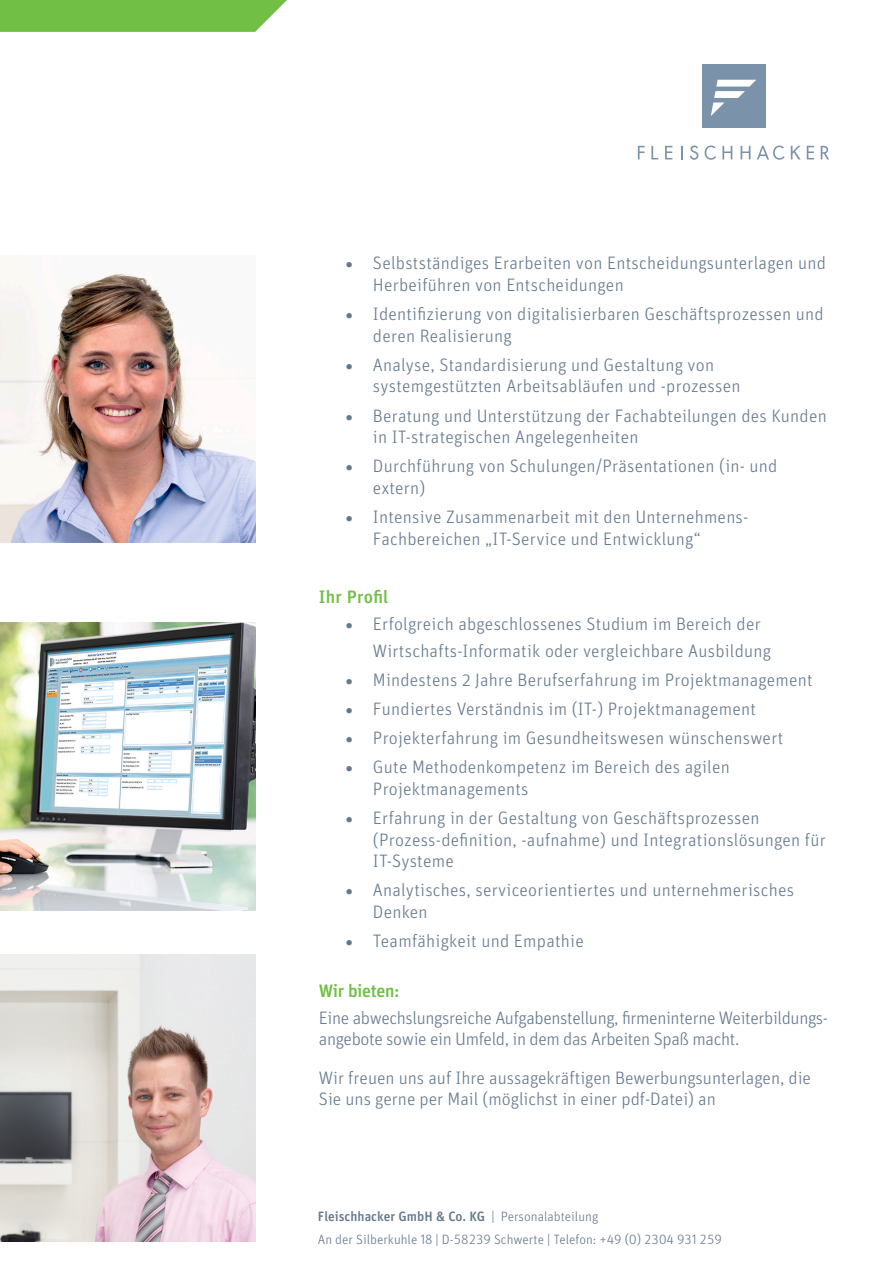
<style>
.page{position:relative;width:893px;height:1263px;background:#fff}
.page>*{position:absolute;margin:0;border:0;box-sizing:border-box;transform-origin:0 0}
.t1{font:300 18px/21.6px "Unit OT";letter-spacing:.015em;color:#64798d}
.t2{font:300 18px/21px "Unit OT";letter-spacing:-.02em;color:#64798d}
.t3{font:500 18px "Unit OT";letter-spacing:-.02em;color:#71bf44}
.t4{font:300 13.5px/22.5px "Unit OT";color:#64798d}
.s1{font-weight:500}
</style>
<div class="page">
<svg style="left:690px;top:145px;width:8px;height:15px"></svg>
<svg style="left:705px;top:146px;width:11px;height:14px"></svg>
<svg style="left:651px;top:146px;width:7px;height:13px"></svg>
<svg style="left:638px;top:146px;width:7px;height:13px"></svg>
<svg style="left:665px;top:146px;width:7px;height:13px"></svg>
<svg style="left:807px;top:146px;width:7px;height:13px"></svg>
<svg style="left:681px;top:146px;width:1px;height:13px"></svg>
<svg style="left:741px;top:146px;width:9px;height:13px"></svg>
<svg style="left:722px;top:146px;width:10px;height:13px"></svg>
<svg style="left:791px;top:146px;width:10px;height:13px"></svg>
<svg style="left:757px;top:146px;width:28px;height:14px"></svg>
<svg style="left:821px;top:146px;width:8px;height:13px"></svg>
<div style="left:702px;top:64px;width:63px;height:64px;background:#7a93aa"></div>
<svg style="left:711px;top:80px;width:45px;height:36px"></svg>
<svg style="left:0;top:0;width:287px;height:32px;background:#79c24e"></svg>
<img style="left:0;top:623px;width:255px;height:287px">
<img style="left:0;top:255px;width:255px;height:287px">
<img style="left:0;top:955px;width:255px;height:287px">
<p class="t1" style="left:373px;top:253px;width:455px;text-indent:-27px">• Selbstständiges Erarbeiten von Entscheidungsunterlagen und<br>Herbeiführen von Entscheidungen</p>
<p class="t1" style="left:373px;top:303px;width:452px;text-indent:-27px">• Identifizierung von digitalisierbaren Geschäftsprozessen und deren Realisierung</p>
<p class="t1" style="left:373px;top:354px;width:369px;text-indent:-27px">• Analyse, Standardisierung und Gestaltung von systemgestützten Arbeitsabläufen und -prozessen</p>
<p class="t1" style="left:373px;top:405px;width:455px;text-indent:-27px">• Beratung und Unterstützung der Fachabteilungen des Kunden in IT-strategischen Angelegenheiten</p>
<p class="t1" style="left:373px;top:455px;width:406px;text-indent:-27px">• Durchführung von Schulungen/Präsentationen (in- und extern)</p>
<p class="t1" style="left:373px;top:506px;width:377px;text-indent:-27px">• Intensive Zusammenarbeit mit den Unternehmens-<br>Fachbereichen „IT-Service und Entwicklung“</p>
<p class="t3" style="left:319px;top:586px;width:71px">Ihr Profil</p>
<p class="t1" style="left:373px;top:610px;width:400px;line-height:27px;text-indent:-27px">• Erfolgreich abgeschlossenes Studium im Bereich der<br>Wirtschafts-Informatik oder vergleichbare Ausbildung</p>
<p class="t1" style="left:346px;top:669px;width:468px">• Mindestens 2 Jahre Berufserfahrung im Projektmanagement</p>
<p class="t1" style="left:346px;top:698px;width:412px">• Fundiertes Verständnis im (IT-) Projektmanagement</p>
<p class="t1" style="left:346px;top:727px;width:439px">• Projekterfahrung im Gesundheitswesen wünschenswert</p>
<p class="t1" style="left:373px;top:756px;width:358px;text-indent:-27px">• Gute Methodenkompetenz im Bereich des agilen<br>Projektmanagements</p>
<p class="t1" style="left:373px;top:807px;width:454px;text-indent:-27px">• Erfahrung in der Gestaltung von Geschäftsprozessen (Prozess-definition, -aufnahme) und Integrationslösungen für<br>IT-Systeme</p>
<p class="t1" style="left:373px;top:879px;width:423px;text-indent:-27px">• Analytisches, serviceorientiertes und unternehmerisches<br>Denken</p>
<p class="t1" style="left:346px;top:930px;width:239px">• Teamfähigkeit und Empathie</p>
<p class="t3" style="left:319px;top:980px;width:82px">Wir bieten:</p>
<p class="t2" style="left:319px;top:1007px;width:511px">Eine abwechslungsreiche Aufgabenstellung, firmeninterne Weiterbildungs&shy;angebote sowie ein Umfeld, in dem das Arbeiten Spaß macht.</p>
<p class="t1" style="left:319px;top:1067px;width:494px;line-height:21px">Wir freuen uns auf Ihre aussagekräftigen Bewerbungsunterlagen, die<br>Sie uns gerne per Mail (möglichst in einer pdf-Datei) an</p>
<p class="t4" style="left:318px;top:1205px;width:405px"><span class="s1">Fleischhacker GmbH &amp; Co. KG</span> | Personalabteilung<br>An der Silberkuhle 18 | D-58239 Schwerte | Telefon: +49 (0) 2304 931 259</p>
</div>
